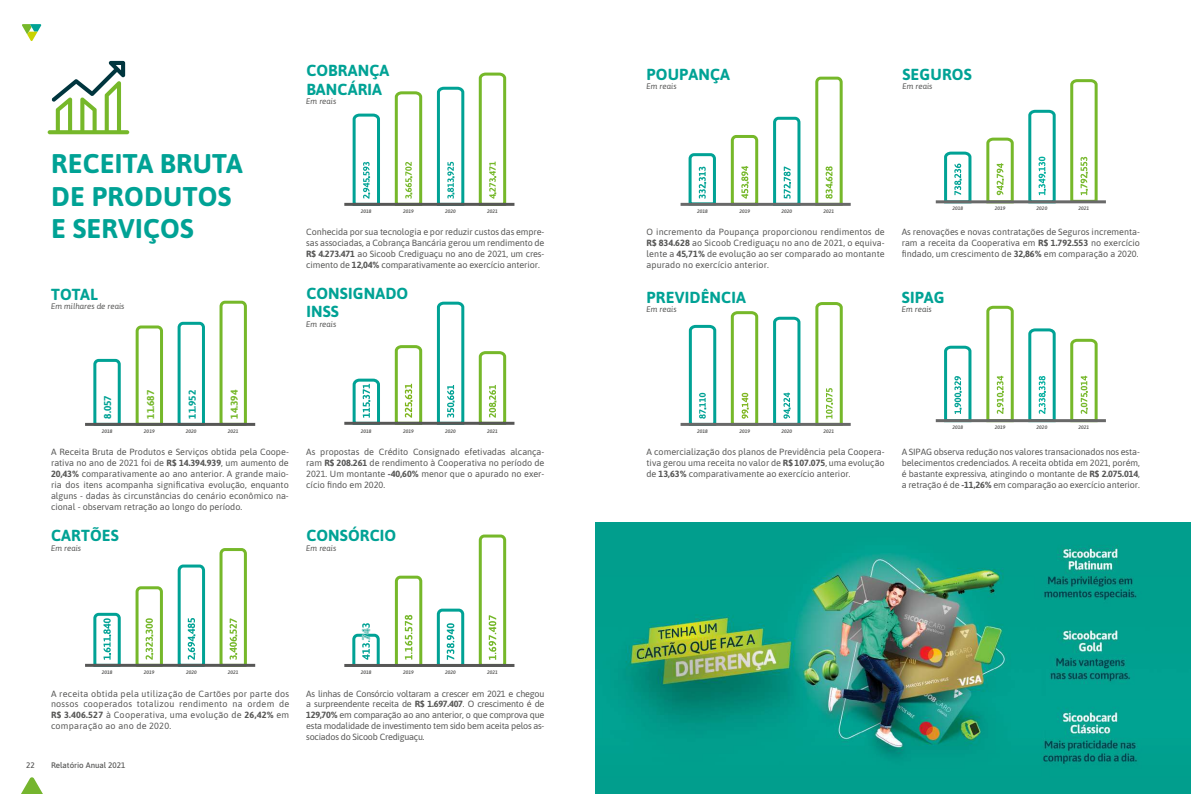
<style>
.page{position:relative;width:1191px;height:794px;background:#fff}
.page>*{position:absolute;margin:0;border:0;box-sizing:border-box;transform-origin:0 0}
.t1{font:700 27px/32.4px "Asap";letter-spacing:.01em;color:#00a295}
.t2{font:700 16px/19px "Asap";letter-spacing:.01em;color:#00a295}
.t3{font:700 10px "Asap";color:#76b82a}
.t4{font:700 10px "Asap";color:#00a295}
.t5{font:9px/10.8px "Asap";color:#575756;text-align:justify}
.t6{font:italic 8px "Asap";color:#575756}
.t7{font:500 8px "Asap";color:#575756}
.t8{font:italic 600 5px "Asap";color:#575756}
.s1{font-weight:700}
</style>
<div class="page">
<svg style="left:22px;top:24px;width:19px;height:17px"></svg>
<svg style="left:21px;top:777px;width:22px;height:17px"></svg>
<svg style="left:393px;top:91px;width:31px;height:112px"></svg>
<svg style="left:351px;top:113px;width:30px;height:90px"></svg>
<svg style="left:435px;top:86px;width:31px;height:117px"></svg>
<svg style="left:477px;top:72px;width:30px;height:131px"></svg>
<hr style="left:344px;top:203px;width:170px;height:3px;background:#575756">
<svg style="left:92px;top:358px;width:30px;height:65px"></svg>
<svg style="left:176px;top:321px;width:30px;height:102px"></svg>
<svg style="left:218px;top:300px;width:30px;height:123px"></svg>
<svg style="left:134px;top:325px;width:30px;height:98px"></svg>
<hr style="left:85px;top:423px;width:170px;height:3px;background:#575756">
<svg style="left:393px;top:345px;width:31px;height:77px"></svg>
<svg style="left:351px;top:378px;width:30px;height:44px"></svg>
<svg style="left:435px;top:301px;width:31px;height:121px"></svg>
<svg style="left:477px;top:351px;width:30px;height:71px"></svg>
<hr style="left:344px;top:422px;width:170px;height:3px;background:#575756">
<svg style="left:92px;top:612px;width:30px;height:52px"></svg>
<svg style="left:134px;top:586px;width:30px;height:78px"></svg>
<svg style="left:176px;top:564px;width:30px;height:100px"></svg>
<svg style="left:218px;top:548px;width:30px;height:116px"></svg>
<hr style="left:85px;top:664px;width:170px;height:3px;background:#575756">
<svg style="left:394px;top:575px;width:29px;height:89px"></svg>
<svg style="left:436px;top:608px;width:29px;height:56px"></svg>
<svg style="left:478px;top:534px;width:29px;height:130px"></svg>
<hr style="left:344px;top:664px;width:170px;height:3px;background:#575756">
<svg style="left:687px;top:153px;width:30px;height:50px"></svg>
<svg style="left:729px;top:135px;width:30px;height:68px"></svg>
<svg style="left:771px;top:116px;width:31px;height:87px"></svg>
<hr style="left:680px;top:203px;width:170px;height:3px;background:#696969">
<svg style="left:687px;top:324px;width:30px;height:99px"></svg>
<svg style="left:729px;top:311px;width:30px;height:112px"></svg>
<svg style="left:771px;top:316px;width:31px;height:107px"></svg>
<svg style="left:814px;top:302px;width:30px;height:121px"></svg>
<hr style="left:680px;top:423px;width:170px;height:3px;background:#696969">
<svg style="left:984px;top:137px;width:31px;height:67px"></svg>
<svg style="left:1026px;top:109px;width:31px;height:95px"></svg>
<svg style="left:1068px;top:79px;width:31px;height:125px"></svg>
<hr style="left:935px;top:200px;width:171px;height:3px;background:#696969">
<svg style="left:942px;top:151px;width:31px;height:53px"></svg>
<svg style="left:984px;top:305px;width:31px;height:118px"></svg>
<svg style="left:1026px;top:328px;width:31px;height:95px"></svg>
<svg style="left:1068px;top:338px;width:31px;height:85px"></svg>
<svg style="left:942px;top:345px;width:31px;height:78px"></svg>
<hr style="left:935px;top:419px;width:171px;height:3px;background:#696969">
<svg style="left:352px;top:623px;width:28px;height:41px"></svg>
<svg style="left:48px;top:61px;width:81px;height:73px"></svg>
<img style="left:595px;top:522px;width:596px;height:272px">
<svg style="left:813px;top:76px;width:31px;height:130px"></svg>
<h1 class="t1" style="left:51px;top:146px;width:193px">RECEITA BRUTA<br>DE PRODUTOS<br>E SERVIÇOS</h1>
<h2 class="t2" style="left:51px;top:284px;width:48px">TOTAL</h2>
<p class="t6" style="left:51px;top:301px;width:75px">Em milhares de reais</p>
<h2 class="t2" style="left:306px;top:60px;width:84px">COBRANÇA<br>BANCÁRIA</h2>
<p class="t6" style="left:306px;top:96px;width:32px">Em reais</p>
<p class="t8" style="left:361px;top:208px;width:12px">2018</p>
<p class="t8" style="left:403px;top:208px;width:12px">2019</p>
<p class="t8" style="left:445px;top:208px;width:12px">2020</p>
<p class="t8" style="left:487px;top:208px;width:12px">2021</p>
<p class="t5" style="left:306px;top:226px;width:240px">Conhecida por sua tecnologia e por reduzir custos das empre&shy;sas associadas, a Cobrança Bancária gerou um rendimento de <span class="s1">R$ 4.273.471</span> ao Sicoob Crediguaçu no ano de 2021, um cres&shy;cimento de <span class="s1">12,04%</span> comparativamente ao exercício anterior.</p>
<h2 class="t2" style="left:306px;top:284px;width:103px;line-height:18px">CONSIGNADO<br>INSS</h2>
<p class="t6" style="left:306px;top:318px;width:32px">Em reais</p>
<p class="t4" style="left:100px;top:419px;width:25px;rotate:-90deg">8.057</p>
<p class="t3" style="left:143px;top:419px;width:30px;rotate:-90deg">11.687</p>
<p class="t4" style="left:185px;top:419px;width:30px;rotate:-90deg">11.952</p>
<p class="t3" style="left:227px;top:419px;width:30px;rotate:-90deg">14.394</p>
<p class="t8" style="left:102px;top:428px;width:12px">2018</p>
<p class="t8" style="left:144px;top:428px;width:12px">2019</p>
<p class="t8" style="left:186px;top:428px;width:12px">2020</p>
<p class="t8" style="left:228px;top:428px;width:12px">2021</p>
<p class="t8" style="left:361px;top:428px;width:12px">2018</p>
<p class="t8" style="left:403px;top:428px;width:12px">2019</p>
<p class="t8" style="left:445px;top:428px;width:12px">2020</p>
<p class="t8" style="left:487px;top:428px;width:12px">2021</p>
<p class="t5" style="left:306px;top:446px;width:240px">As propostas de Crédito Consignado efetivadas alcança&shy;ram <span class="s1">R$ 208.261</span> de rendimento à Cooperativa no período de 2021. Um montante <span class="s1">-40,60%</span> menor que o apurado no exer&shy;cício findo em 2020.</p>
<p class="t5" style="left:51px;top:446px;width:239px">A Receita Bruta de Produtos e Serviços obtida pela Coope&shy;rativa no ano de 2021 foi de <span class="s1">R$ 14.394.939</span>, um aumento de <span class="s1">20,43%</span> comparativamente ao ano anterior. A grande maio&shy;ria dos itens acompanha significativa evolução, enquanto alguns - dadas às circunstâncias do cenário econômico na&shy;cional - observam retração ao longo do período.</p>
<h2 class="t2" style="left:51px;top:525px;width:69px">CARTÕES</h2>
<p class="t6" style="left:51px;top:543px;width:32px">Em reais</p>
<h2 class="t2" style="left:306px;top:525px;width:91px">CONSÓRCIO</h2>
<p class="t6" style="left:306px;top:543px;width:32px">Em reais</p>
<p class="t8" style="left:102px;top:669px;width:12px">2018</p>
<p class="t8" style="left:144px;top:669px;width:12px">2019</p>
<p class="t8" style="left:186px;top:669px;width:12px">2020</p>
<p class="t8" style="left:228px;top:669px;width:12px">2021</p>
<p class="t5" style="left:51px;top:687px;width:240px">A receita obtida pela utilização de Cartões por parte dos nossos cooperados totalizou rendimento na ordem de <span class="s1">R$ 3.406.527</span> à Cooperativa, uma evolução de <span class="s1">26,42%</span> em comparação ao ano de 2020.</p>
<p class="t7" style="left:26px;top:759px;width:10px">22</p>
<p class="t7" style="left:51px;top:759px;width:76px">Relatório Anual 2021</p>
<p class="t8" style="left:361px;top:669px;width:12px">2018</p>
<p class="t8" style="left:403px;top:669px;width:12px">2019</p>
<p class="t8" style="left:445px;top:669px;width:12px">2020</p>
<p class="t8" style="left:487px;top:669px;width:12px">2021</p>
<p class="t5" style="left:306px;top:687px;width:240px">As linhas de Consórcio voltaram a crescer em 2021 e chegou a surpreendente receita de <span class="s1">R$ 1.697.407</span>. O crescimento é de <span class="s1">129,70%</span> em comparação ao ano anterior, o que comprova que esta modalidade de investimento tem sido bem aceita pelos as&shy;sociados do Sicoob Crediguaçu.</p>
<h2 class="t2" style="left:646px;top:64px;width:85px">POUPANÇA</h2>
<p class="t6" style="left:646px;top:81px;width:32px">Em reais</p>
<h2 class="t2" style="left:902px;top:64px;width:71px">SEGUROS</h2>
<p class="t6" style="left:902px;top:81px;width:32px">Em reais</p>
<p class="t8" style="left:697px;top:208px;width:12px">2018</p>
<p class="t8" style="left:739px;top:208px;width:12px">2019</p>
<p class="t8" style="left:781px;top:208px;width:12px">2020</p>
<p class="t8" style="left:823px;top:208px;width:12px">2021</p>
<p class="t5" style="left:646px;top:226px;width:240px">O incremento da Poupança proporcionou rendimentos de <span class="s1">R$ 834.628</span> ao Sicoob Crediguaçu no ano de 2021, o equiva&shy;lente a <span class="s1">45,71%</span> de evolução ao ser comparado ao montante apurado no exercício anterior.</p>
<h2 class="t2" style="left:646px;top:287px;width:101px">PREVIDÊNCIA</h2>
<p class="t6" style="left:646px;top:304px;width:32px">Em reais</p>
<p class="t8" style="left:952px;top:205px;width:12px">2018</p>
<p class="t8" style="left:994px;top:205px;width:12px">2019</p>
<p class="t8" style="left:1036px;top:205px;width:12px">2020</p>
<p class="t8" style="left:1078px;top:205px;width:12px">2021</p>
<p class="t5" style="left:901px;top:226px;width:240px">As renovações e novas contratações de Seguros incrementa&shy;ram a receita da Cooperativa em <span class="s1">R$ 1.792.553</span> no exercício findado, um crescimento de <span class="s1">32,86%</span> em comparação a 2020.</p>
<h2 class="t2" style="left:901px;top:287px;width:44px">SIPAG</h2>
<p class="t6" style="left:901px;top:304px;width:32px">Em reais</p>
<p class="t8" style="left:697px;top:428px;width:12px">2018</p>
<p class="t8" style="left:739px;top:428px;width:12px">2019</p>
<p class="t8" style="left:781px;top:428px;width:12px">2020</p>
<p class="t8" style="left:823px;top:428px;width:12px">2021</p>
<p class="t5" style="left:646px;top:446px;width:240px">A comercialização dos planos de Previdência pela Coopera&shy;tiva gerou uma receita no valor de <span class="s1">R$ 107.075</span>, uma evolução de <span class="s1">13,63%</span> comparativamente ao exercício anterior.</p>
<p class="t8" style="left:952px;top:424px;width:12px">2018</p>
<p class="t8" style="left:994px;top:424px;width:12px">2019</p>
<p class="t8" style="left:1036px;top:424px;width:12px">2020</p>
<p class="t8" style="left:1078px;top:424px;width:12px">2021</p>
<p class="t5" style="left:901px;top:446px;width:240px">A SIPAG observa redução nos valores transacionados nos esta&shy;belecimentos credenciados. A receita obtida em 2021, porém, é bastante expressiva, atingindo o montante de <span class="s1">R$ 2.075.014</span>, a retração é de <span class="s1">-11,26%</span> em comparação ao exercício anterior.</p>
</div>
